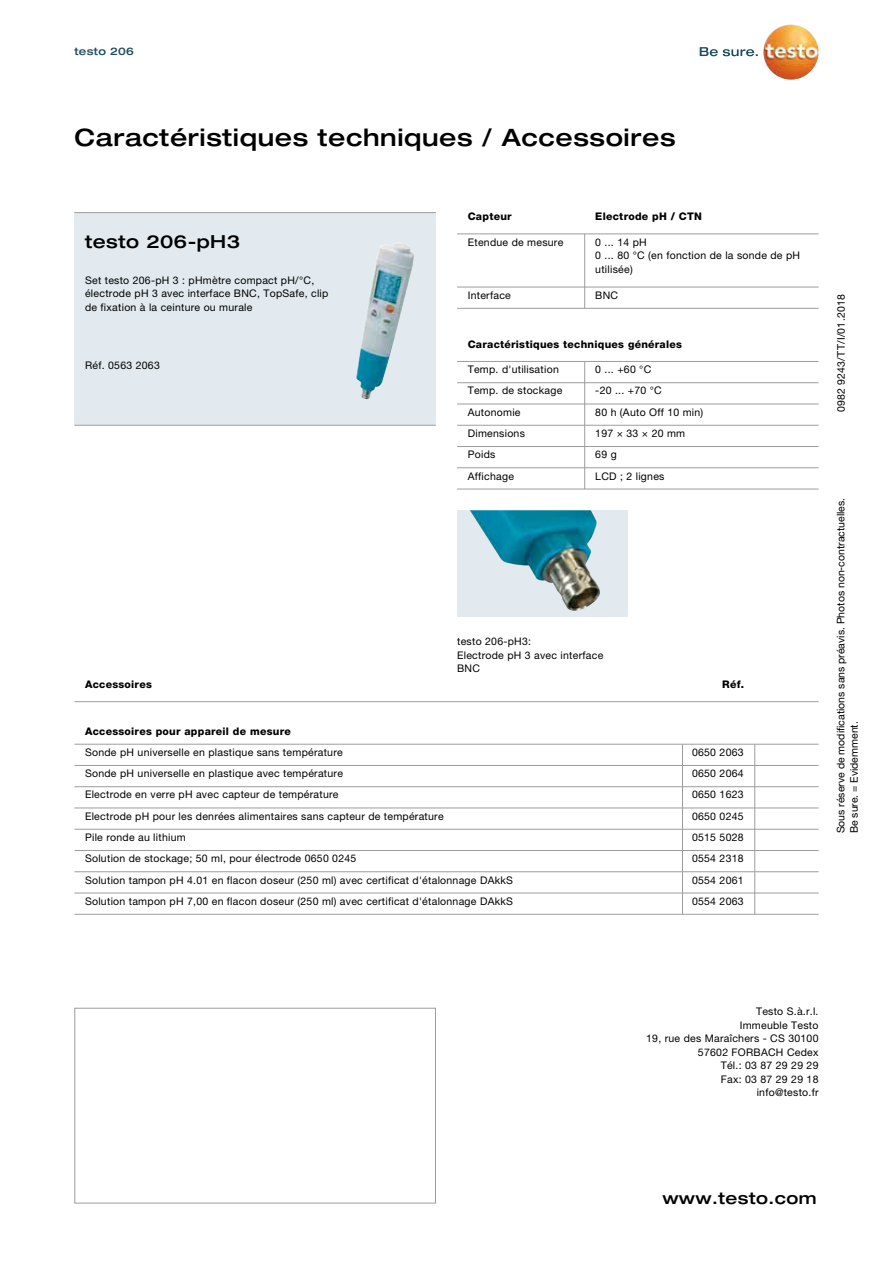
<style>
.page{position:relative;width:893px;height:1263px;background:#fff}
.page>*{position:absolute;margin:0;border:0;box-sizing:border-box;transform-origin:0 0}
.t1{font:500 expanded 24px "Helvetica Neue LTW1 G";letter-spacing:.025em;color:#000}
.t2{font:500 expanded 18px "Helvetica Neue LTW1 G";letter-spacing:.025em;color:#000}
.t3{font:500 expanded 16.5px "Helvetica Neue LTW1 G";letter-spacing:.025em;color:#000}
.t4{font:10.5px/13.5px "Helvetica Neue LTW1 G";letter-spacing:.025em;color:#000}
.t5{font:800 10.5px "Helvetica Neue LTW1 G";letter-spacing:.025em;color:#000}
.t6{font:10.5px/13.5px "Helvetica Neue LTW1 G";color:#000}
.t7{font:500 expanded 10.5px "Helvetica Neue LTW1 G";letter-spacing:.025em;color:#1d4d5d}
</style>
<div class="page">
<div style="left:74px;top:213px;width:362px;height:212px;background:#e2eaef"></div>
<hr style="left:74px;top:212px;width:362px;height:1px;background:#9c9d9d">
<hr style="left:74px;top:425px;width:362px;height:1px;background:#9c9d9d">
<img style="left:356px;top:244px;width:58px;height:156px">
<div style="left:457px;top:510px;width:170px;height:107px;background:#e2eaef"></div>
<img style="left:470px;top:510px;width:130px;height:101px">
<svg style="left:700px;top:47px;width:58px;height:9px"></svg>
<img style="left:763px;top:24px;width:56px;height:56px;border-radius:28px">
<div style="left:74px;top:1008px;width:362px;height:195px;background:#fff;border:1px solid #9c9d9d"></div>
<hr style="left:457px;top:361px;width:362px;height:1px;background:#9c9d9d">
<hr style="left:457px;top:382px;width:362px;height:1px;background:#9c9d9d">
<hr style="left:457px;top:404px;width:362px;height:1px;background:#9c9d9d">
<hr style="left:457px;top:425px;width:362px;height:1px;background:#9c9d9d">
<hr style="left:457px;top:446px;width:362px;height:1px;background:#9c9d9d">
<hr style="left:457px;top:467px;width:362px;height:1px;background:#9c9d9d">
<hr style="left:457px;top:489px;width:362px;height:1px;background:#9c9d9d">
<hr style="left:584px;top:361px;width:1px;height:128px;background:#9c9d9d">
<hr style="left:74px;top:701px;width:745px;height:1px;background:#9c9d9d">
<hr style="left:74px;top:914px;width:745px;height:1px;background:#9c9d9d">
<hr style="left:74px;top:744px;width:745px;height:1px;background:#9c9d9d">
<hr style="left:74px;top:765px;width:745px;height:1px;background:#9c9d9d">
<hr style="left:74px;top:786px;width:745px;height:1px;background:#9c9d9d">
<hr style="left:74px;top:807px;width:745px;height:1px;background:#9c9d9d">
<hr style="left:74px;top:829px;width:745px;height:1px;background:#9c9d9d">
<hr style="left:74px;top:850px;width:745px;height:1px;background:#9c9d9d">
<hr style="left:74px;top:871px;width:745px;height:1px;background:#9c9d9d">
<hr style="left:74px;top:893px;width:745px;height:1px;background:#9c9d9d">
<svg style="left:682px;top:745px;width:1px;height:169px"></svg>
<svg style="left:754px;top:744px;width:1px;height:170px"></svg>
<hr style="left:457px;top:233px;width:362px;height:1px;background:#9c9d9d">
<hr style="left:584px;top:234px;width:1px;height:74px;background:#9c9d9d">
<hr style="left:457px;top:287px;width:362px;height:1px;background:#9c9d9d">
<hr style="left:457px;top:308px;width:362px;height:1px;background:#9c9d9d">
<p class="t7" style="left:74px;top:44px;width:61px">testo 206</p>
<h1 class="t1" style="left:74px;top:122px;width:603px">Caractéristiques techniques / Accessoires</h1>
<h2 class="t2" style="left:85px;top:230px;width:156px">testo 206-pH3</h2>
<p class="t4" style="left:85px;top:273px;width:245px">Set testo 206-pH 3 : pHmètre compact pH/°C, électrode pH 3 avec interface BNC, TopSafe, clip de fixation à la ceinture ou murale</p>
<p class="t4" style="left:85px;top:358px;width:76px">Réf. 0563 2063</p>
<p class="t5" style="left:468px;top:210px;width:45px">Capteur</p>
<p class="t5" style="left:595px;top:210px;width:108px">Electrode pH / CTN</p>
<p class="t4" style="left:468px;top:235px;width:97px">Etendue de mesure</p>
<p class="t4" style="left:595px;top:235px;width:206px">0 ... 14 pH<br>0 ... 80 °C (en fonction de la sonde de pH utilisée)</p>
<p class="t4" style="left:595px;top:288px;width:24px">BNC</p>
<p class="t4" style="left:468px;top:288px;width:45px">Interface</p>
<p class="t5" style="left:468px;top:338px;width:216px">Caractéristiques techniques générales</p>
<p class="t4" style="left:468px;top:363px;width:93px">Temp. d'utilisation</p>
<p class="t4" style="left:595px;top:363px;width:57px">0 ... +60 °C</p>
<p class="t4" style="left:468px;top:384px;width:96px">Temp. de stockage</p>
<p class="t4" style="left:595px;top:384px;width:68px">-20 ... +70 °C</p>
<p class="t4" style="left:468px;top:401px;width:59px;line-height:21.3px">Autonomie<br>Dimensions<br>Poids<br>Affichage</p>
<p class="t4" style="left:595px;top:401px;width:110px;line-height:21.3px">80 h (Auto Off 10 min)<br>197 × 33 × 20 mm<br>69 g<br>LCD ; 2 lignes</p>
<p class="t4" style="left:457px;top:635px;width:148px">testo 206-pH3:<br>Electrode pH 3 avec interface<br>BNC</p>
<p class="t5" style="left:85px;top:678px;width:68px">Accessoires</p>
<p class="t5" style="left:722px;top:678px;width:23px">Réf.</p>
<p class="t5" style="left:85px;top:725px;width:207px">Accessoires pour appareil de mesure</p>
<p class="t4" style="left:85px;top:745px;width:259px">Sonde pH universelle en plastique sans température</p>
<p class="t4" style="left:692px;top:745px;width:53px">0650 2063</p>
<p class="t4" style="left:85px;top:767px;width:259px">Sonde pH universelle en plastique avec température</p>
<p class="t4" style="left:692px;top:767px;width:53px">0650 2064</p>
<p class="t4" style="left:85px;top:788px;width:255px">Electrode en verre pH avec capteur de température</p>
<p class="t4" style="left:692px;top:788px;width:53px">0650 1623</p>
<p class="t4" style="left:85px;top:809px;width:360px">Electrode pH pour les denrées alimentaires sans capteur de température</p>
<p class="t4" style="left:692px;top:809px;width:53px">0650 0245</p>
<p class="t4" style="left:85px;top:830px;width:102px">Pile ronde au lithium</p>
<p class="t4" style="left:692px;top:830px;width:53px">0515 5028</p>
<p class="t4" style="left:85px;top:852px;width:273px">Solution de stockage; 50 ml, pour électrode 0650 0245</p>
<p class="t4" style="left:692px;top:852px;width:53px">0554 2318</p>
<p class="t4" style="left:85px;top:873px;width:429px">Solution tampon pH 4.01 en flacon doseur (250 ml) avec certificat d'étalonnage DAkkS</p>
<p class="t4" style="left:692px;top:873px;width:53px">0554 2061</p>
<p class="t4" style="left:85px;top:894px;width:429px">Solution tampon pH 7,00 en flacon doseur (250 ml) avec certificat d'étalonnage DAkkS</p>
<p class="t4" style="left:692px;top:894px;width:53px">0554 2063</p>
<p class="t4" style="left:834px;top:412px;width:120px;rotate:-90deg">0982 9243/TT/I/01.2018</p>
<p class="t6" style="left:834px;top:833px;width:337px;rotate:-90deg">Sous réserve de modifications sans préavis. Photos non-contractuelles.<br>Be sure. = Evidemment.</p>
<p class="t4" style="left:646px;top:1005px;width:174px;text-align:right">Testo S.à.r.l.<br>Immeuble Testo<br>19, rue des Maraîchers - CS 30100<br>57602 FORBACH Cedex<br>Tél.: 03 87 29 29 29<br>Fax: 03 87 29 29 18<br>info@testo.fr</p>
<h3 class="t3" style="left:662px;top:1187px;width:156px">www.testo.com</h3>
</div>
